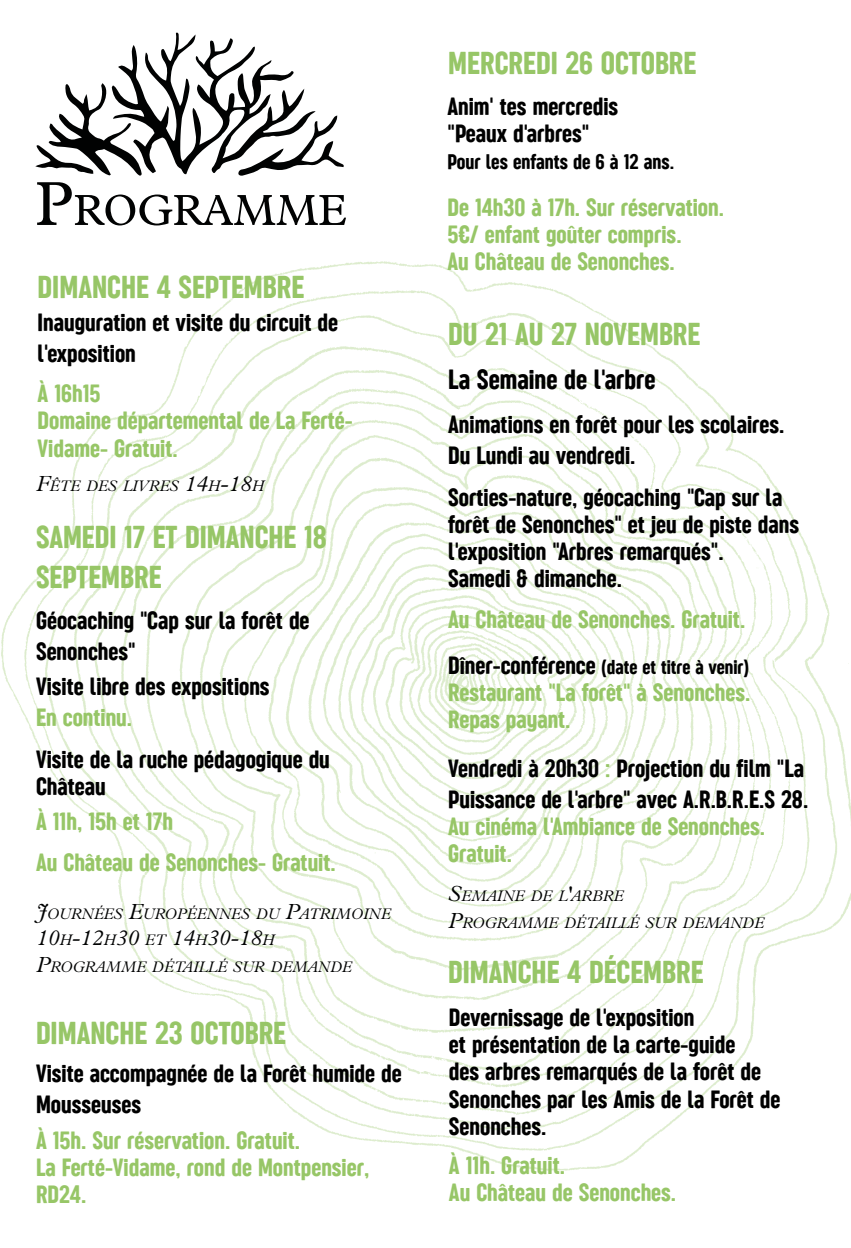
<style>
.page{position:relative;width:851px;height:1248px;background:#fff}
.page>*{position:absolute;margin:0;border:0;box-sizing:border-box;transform-origin:0 0}
.t1{font:33px/39.6px "Sugo Pro Classic";color:#97c667}
.t2{font:29px "Sugo Pro Classic";color:#000}
.t3{font:26px/27px "Sugo Pro Classic";color:#000}
.t4{font:26px/27px "Sugo Pro Classic";color:#97c667}
.t5{font:22px "Sugo Pro Classic";color:#000}
.t6{font:italic 300 22px "Plantin Std";color:#010202}
.t7{font:21px "Sugo Pro Classic";color:#000}
.t8{font:italic 300 15.4px/26.4px "Plantin Std";color:#010202}
.s1{font-size:22px}
.s2{font-size:15.4px}
.s3{font-size:26px}
.s4{color:#010202}
.s5{color:#97c667}
</style>
<div class="page">
<img style="left:1px;top:225px;width:849px;height:946px">
<svg style="left:37px;top:182px;width:309px;height:43px"></svg>
<svg style="left:35px;top:32px;width:309px;height:144px"></svg>
<p class="t1" style="left:38px;top:267px;width:268px">DIMANCHE 4 SEPTEMBRE</p>
<p class="t3" style="left:38px;top:307px;width:302px;line-height:31.2px">Inauguration et visite du circuit de l'exposition</p>
<p class="t4" style="left:38px;top:379px;width:316px;line-height:27.5px">À 16h15<br>Domaine départemental de La Ferté-<br>Vidame- Gratuit.</p>
<p class="t8" style="left:36px;top:473px;width:229px"><span class="s1">F</span>ÊTE DES LIVRES <span class="s1">14</span>H<span class="s1">-18</span>H</p>
<p class="t1" style="left:36px;top:517px;width:292px">SAMEDI 17 ET DIMANCHE 18<br>SEPTEMBRE</p>
<p class="t3" style="left:36px;top:604px;width:275px;line-height:31.2px">Géocaching "Cap sur la forêt de<br>Senonches"</p>
<p class="t3" style="left:36px;top:672px;width:235px">Visite libre des expositions</p>
<p class="t4" style="left:36px;top:704px;width:98px">En continu.</p>
<p class="t3" style="left:36px;top:746px;width:295px">Visite de la ruche pédagogique du<br>Château</p>
<p class="t4" style="left:36px;top:800px;width:301px;line-height:41.2px">À 11h, 15h et 17h<br>Au Château de Senonches- Gratuit.</p>
<p class="t8" style="left:36px;top:900px;width:356px"><span class="s1">J</span>OURNÉES <span class="s1">E</span>UROPÉENNES DU <span class="s1">P</span>ATRIMOINE</p>
<p class="t6" style="left:36px;top:925px;width:240px">10<span class="s2">H</span>-12<span class="s2">H</span>30 <span class="s2">ET</span> 14<span class="s2">H</span>30-18<span class="s2">H</span></p>
<p class="t8" style="left:36px;top:953px;width:317px"><span class="s1">P</span>ROGRAMME DÉTAILLÉ SUR DEMANDE</p>
<p class="t1" style="left:36px;top:1012px;width:252px">DIMANCHE 23 OCTOBRE</p>
<p class="t3" style="left:36px;top:1057px;width:367px;line-height:31.2px">Visite accompagnée de la Forêt humide de<br>Mousseuses</p>
<p class="t4" style="left:36px;top:1127px;width:335px">À 15h. Sur réservation. Gratuit.<br>La Ferté-Vidame, rond de Montpensier,<br>RD24.</p>
<p class="t1" style="left:448px;top:44px;width:250px">MERCREDI 26 OCTOBRE</p>
<p class="t3" style="left:447px;top:93px;width:172px">Anim' tes mercredis "Peaux d'arbres"</p>
<p class="t5" style="left:447px;top:149px;width:228px">Pour les enfants de 6 à 12 ans.</p>
<p class="t4" style="left:447px;top:194px;width:278px">De 14h30 à 17h. Sur réservation.<br>5€/ enfant goûter compris.<br>Au Château de Senonches.</p>
<p class="t1" style="left:448px;top:314px;width:254px">DU 21 AU 27 NOVEMBRE</p>
<p class="t2" style="left:448px;top:363px;width:209px">La Semaine de l'arbre</p>
<p class="t3" style="left:448px;top:408px;width:338px;line-height:31.2px">Animations en forêt pour les scolaires.<br>Du Lundi au vendredi.</p>
<p class="t3" style="left:448px;top:484px;width:352px">Sorties-nature, géocaching "Cap sur la forêt de Senonches" et jeu de piste dans l'exposition "Arbres remarqués".<br>Samedi &amp; dimanche.</p>
<p class="t4" style="left:448px;top:606px;width:298px">Au Château de Senonches. Gratuit.</p>
<p class="t7" style="left:448px;top:655px;width:303px"><span class="s3">Dîner-conférence</span> (date et titre à venir)</p>
<p class="t4" style="left:448px;top:679px;width:304px">Restaurant "La forêt" à Senonches.<br>Repas payant.</p>
<p class="t3" style="left:448px;top:752px;width:361px;line-height:31.2px"><span class="s4">Vendredi à 20h30</span> <span class="s5">:</span> Projection du film "La<br>Puissance de l'arbre" avec A.R.B.R.E.S 28.</p>
<p class="t4" style="left:448px;top:812px;width:318px">Au cinéma l'Ambiance de Senonches.<br>Gratuit.</p>
<p class="t8" style="left:448px;top:883px;width:317px"><span class="s1">S</span>EMAINE DE L<span class="s1">'</span>ARBRE<br><span class="s1">P</span>ROGRAMME DÉTAILLÉ SUR DEMANDE</p>
<p class="t1" style="left:448px;top:952px;width:257px">DIMANCHE 4 DÉCEMBRE</p>
<p class="t3" style="left:449px;top:1004px;width:333px">Devernissage de l'exposition<br>et présentation de la carte-guide<br>des arbres remarqués de la forêt de<br>Senonches par les Amis de la Forêt de<br>Senonches.</p>
<p class="t4" style="left:449px;top:1151px;width:229px">À 11h. Gratuit.<br>Au Château de Senonches.</p>
</div>
